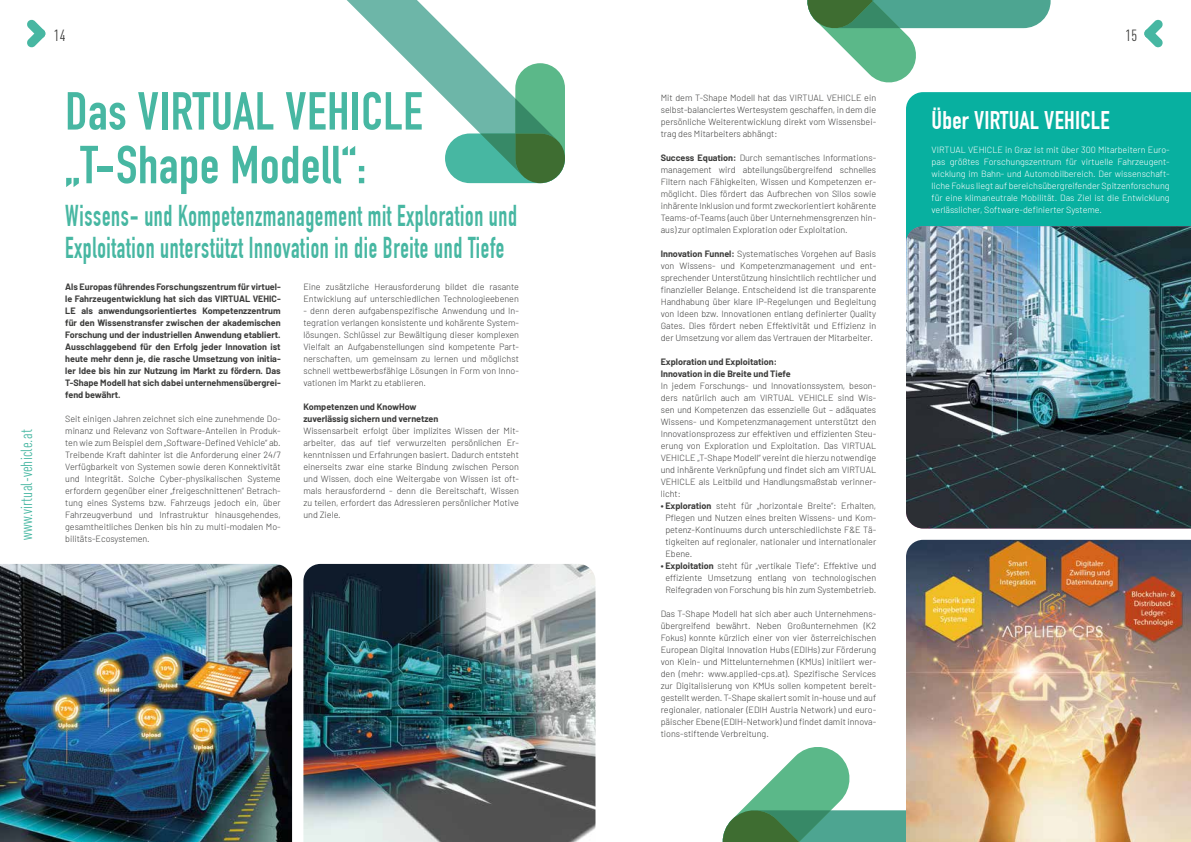
<style>
.page{position:relative;width:1191px;height:842px;background:#fff}
.page>*{position:absolute;margin:0;border:0;box-sizing:border-box;transform-origin:0 0}
.t1{font:700 52.6px/53.7px "DIN Condensed";letter-spacing:.01em;color:#47b7a2}
.t2{font:700 29.5px/32px "DIN Condensed";letter-spacing:.03em;color:#47b7a2;scale:.78 1}
.t3{font:700 25px "DIN Condensed";letter-spacing:.01em;color:#fff}
.t4{font:condensed 16px "DINOT";letter-spacing:.01em;color:#47b7a2}
.t5{font:condensed 16px "DINOT";color:#3c3c3b}
.t6{font:300 9px/12px "Barlow";color:#3c3c3b;text-align:justify}
.t7{font:700 9px/12px "Barlow";color:#3c3c3b}
.t8{font:300 9px/12px "Barlow";color:#fff;text-align:justify}
.s1{font-weight:700}
</style>
<div class="page">
<svg style="left:347px;top:0;width:218px;height:184px"></svg>
<div style="left:515px;top:63px;width:50px;height:120px;background:#5bb889;border-radius:25px"></div>
<div style="left:445px;top:133px;width:120px;height:50px;background:#47b7a2;border-radius:25px"></div>
<svg style="left:480px;top:98px;width:85px;height:85px"></svg>
<svg style="left:722px;top:747px;width:184px;height:95px"></svg>
<svg style="left:27px;top:19px;width:19px;height:29px"></svg>
<svg style="left:1144px;top:19px;width:19px;height:29px"></svg>
<div style="left:906px;top:92px;width:285px;height:134px;background:#08b0a0"></div>
<img style="left:906px;top:226px;width:285px;height:302px">
<img style="left:906px;top:540px;width:285px;height:302px">
<svg style="left:807px;top:0;width:243px;height:83px"></svg>
<img style="left:0;top:564px;width:292px;height:278px">
<img style="left:303px;top:564px;width:292px;height:278px">
<h3 class="t4" style="left:15px;top:540px;width:112px;rotate:-90deg">www.virtual-vehicle.at</h3>
<h3 class="t5" style="left:54px;top:24px;width:13px">14</h3>
<h3 class="t5" style="left:1125px;top:24px;width:13px">15</h3>
<h1 class="t1" style="left:65px;top:85px;width:359px">Das VIRTUAL VEHICLE „T-Shape Modell“:</h1>
<h2 class="t2" style="left:65px;top:199px;width:581px">Wissens- und Kompetenzmanagement mit Exploration und<br>Exploitation unterstützt Innovation in die Breite und Tiefe</h2>
<p class="t7" style="left:65px;top:280px;width:217px;text-align:justify">Als Europas führendes Forschungszentrum für virtuel&shy;le Fahrzeugentwicklung hat sich das VIRTUAL VEHIC-LE als anwendungsorientiertes Kompetenzzentrum für den Wissenstransfer zwischen der akademischen Forschung und der industriellen Anwendung etabliert.<br>Ausschlaggebend für den Erfolg jeder Innovation ist heute mehr denn je, die rasche Umsetzung von initia&shy;ler Idee bis hin zur Nutzung im Markt zu fördern. Das T-Shape Modell hat sich dabei unternehmensübergrei&shy;fend bewährt.</p>
<p class="t6" style="left:65px;top:412px;width:217px">Seit einigen Jahren zeichnet sich eine zunehmende Do&shy;minanz und Relevanz von Software-Anteilen in Produk&shy;ten wie zum Beispiel dem „Software-Defined Vehicle“ ab.<br>Treibende Kraft dahinter ist die Anforderung einer 24/7<br>Verfügbarkeit von Systemen sowie deren Konnektivität und Integrität. Solche Cyber-physikalischen Systeme erfordern gegenüber einer „freigeschnittenen“ Betrach&shy;tung eines Systems bzw. Fahrzeugs jedoch ein, über Fahrzeugverbund und Infrastruktur hinausgehendes, gesamtheitliches Denken bis hin zu multi-modalen Mo&shy;bilitäts-Ecosystemen.</p>
<p class="t6" style="left:303px;top:280px;width:217px">Eine zusätzliche Herausforderung bildet die rasante<br>Entwicklung auf unterschiedlichen Technologieebenen</p>
<p class="t6" style="left:303px;top:304px;width:217px">- denn deren aufgabenspezifische Anwendung und In&shy;tegration verlangen konsistente und kohärente System&shy;lösungen. Schlüssel zur Bewältigung dieser komplexen Vielfalt an Aufgabenstellungen sind kompetente Part&shy;nerschaften, um gemeinsam zu lernen und möglichst schnell wettbewerbsfähige Lösungen in Form von Inno&shy;vationen im Markt zu etablieren.</p>
<p class="t7" style="left:303px;top:400px;width:136px">Kompetenzen und KnowHow zuverlässig sichern und vernetzen</p>
<p class="t6" style="left:303px;top:424px;width:217px">Wissensarbeit erfolgt über implizites Wissen der Mit&shy;arbeiter, das auf tief verwurzelten persönlichen Er&shy;kenntnissen und Erfahrungen basiert. Dadurch entsteht einerseits zwar eine starke Bindung zwischen Person und Wissen, doch eine Weitergabe von Wissen ist oft&shy;mals herausfordernd - denn die Bereitschaft, Wissen zu teilen, erfordert das Adressieren persönlicher Motive und Ziele.</p>
<p class="t6" style="left:660px;top:91px;width:217px">Mit dem T-Shape Modell hat das VIRTUAL VEHICLE ein selbst-balanciertes Wertesystem geschaffen, in dem die persönliche Weiterentwicklung direkt vom Wissensbei&shy;trag des Mitarbeiters abhängt:</p>
<p class="t6" style="left:660px;top:151px;width:217px"><span class="s1">Success Equation:</span> Durch semantisches Informations&shy;management wird abteilungsübergreifend schnelles Filtern nach Fähigkeiten, Wissen und Kompetenzen er&shy;möglicht. Dies fördert das Aufbrechen von Silos sowie inhärente Inklusion und formt zweckorientiert kohärente Teams-of-Teams (auch über Unternehmensgrenzen hin&shy;aus) zur optimalen Exploration oder Exploitation.</p>
<p class="t6" style="left:660px;top:247px;width:217px"><span class="s1">Innovation Funnel:</span> Systematisches Vorgehen auf Basis von Wissens- und Kompetenzmanagement und ent&shy;sprechender Unterstützung hinsichtlich rechtlicher und finanzieller Belange. Entscheidend ist die transparente Handhabung über klare IP-Regelungen und Begleitung von Ideen bzw. Innovationen entlang definierter Quality Gates. Dies fördert neben Effektivität und Effizienz in der Umsetzung vor allem das Vertrauen der Mitarbeiter.</p>
<p class="t7" style="left:660px;top:355px;width:131px">Exploration und Exploitation:<br>Innovation in die Breite und Tiefe</p>
<p class="t6" style="left:660px;top:379px;width:217px">In jedem Forschungs- und Innovationssystem, beson&shy;ders natürlich auch am VIRTUAL VEHICLE sind Wis&shy;sen und Kompetenzen das essenzielle Gut – adäquates Wissens- und Kompetenzmanagement unterstützt den Innovationsprozess zur effektiven und effizienten Steu&shy;erung von Exploration und Exploitation. Das VIRTUAL VEHICLE „T-Shape Modell“ vereint die hierzu notwendige und inhärente Verknüpfung und findet sich am VIRTUAL VEHICLE als Leitbild und Handlungsmaßstab verinner&shy;licht:</p>
<p class="t6" style="left:665px;top:499px;width:212px;text-indent:-5px"><span class="s1">• Exploration</span> steht für „horizontale Breite“: Erhalten, Pflegen und Nutzen eines breiten Wissens- und Kom&shy;petenz-Kontinuums durch unterschiedlichste F&amp;E Tä&shy;tigkeiten auf regionaler, nationaler und internationaler Ebene.</p>
<p class="t6" style="left:660px;top:559px;width:217px;text-align:center"><span class="s1">• Exploitation</span> steht für „vertikale Tiefe“: Effektive und effiziente Umsetzung entlang von technologischen<br>Reifegraden von Forschung bis hin zum Systembetrieb.</p>
<p class="t6" style="left:660px;top:607px;width:217px">Das T-Shape Modell hat sich aber auch Unternehmens&shy;übergreifend bewährt. Neben Großunternehmen (K2<br>Fokus) konnte kürzlich einer von vier österreichischen European Digital Innovation Hubs (EDIHs) zur Förderung von Klein- und Mittelunternehmen (KMUs) initiiert wer&shy;den (mehr: www.applied-cps.at). Spezifische Services zur Digitalisierung von KMUs sollen kompetent bereit&shy;gestellt werden. T-Shape skaliert somit in-house und auf regionaler, nationaler (EDIH Austria Network) und euro&shy;päischer Ebene (EDIH-Network) und findet damit innova&shy;tions-stiftende Verbreitung.</p>
<h3 class="t3" style="left:931px;top:105px;width:180px">Über VIRTUAL VEHICLE</h3>
<p class="t8" style="left:931px;top:143px;width:240px">VIRTUAL VEHICLE in Graz ist mit über 300 Mitarbeitern Euro&shy;pas größtes Forschungszentrum für virtuelle Fahrzeugent&shy;wicklung im Bahn- und Automobilbereich. Der wissenschaft&shy;liche Fokus liegt auf bereichsübergreifender Spitzenforschung für eine klimaneutrale Mobilität. Das Ziel ist die Entwicklung verlässlicher, Software-definierter Systeme.</p>
</div>
